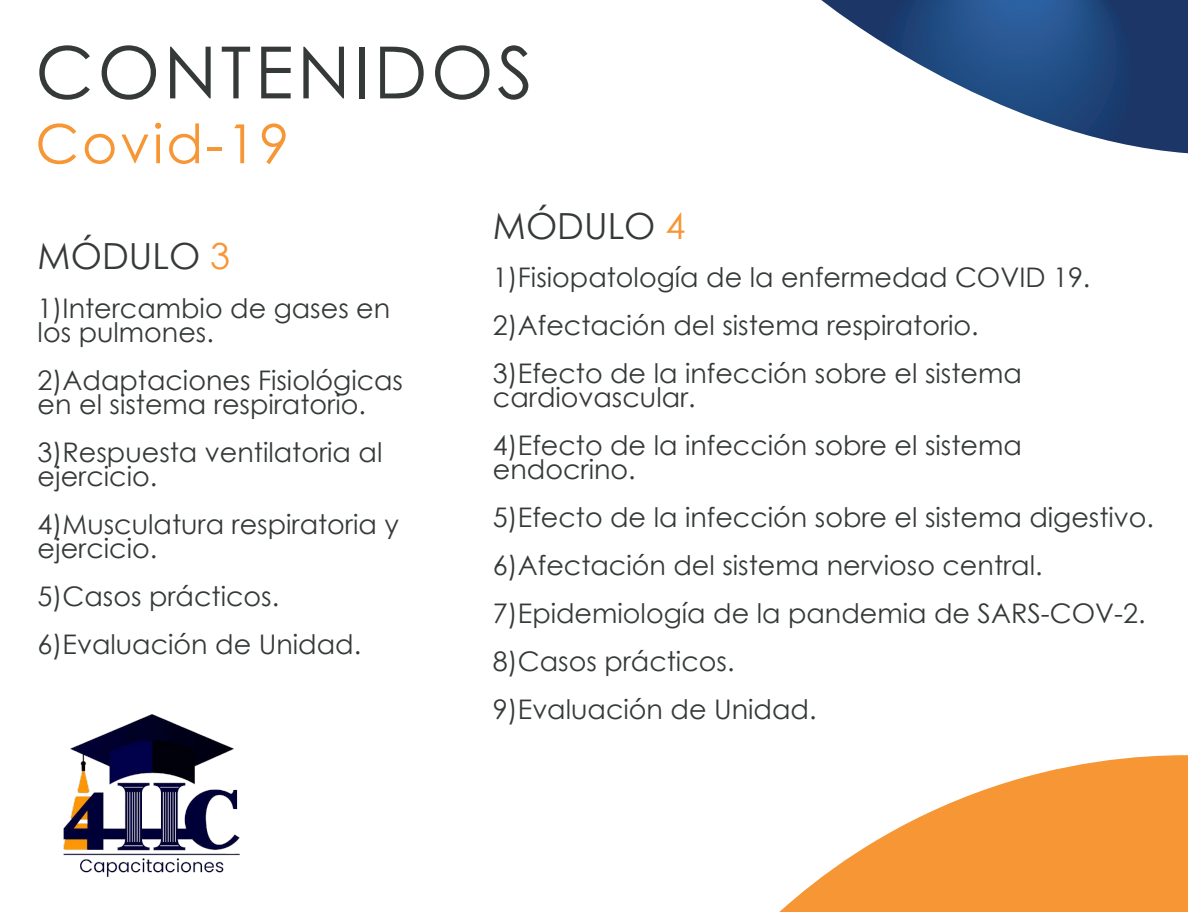
<style>
.page{position:relative;width:1188px;height:912px;background:#fff}
.page>*{position:absolute;margin:0;border:0;box-sizing:border-box;transform-origin:0 0}
.t1{font:72px "Century Gothic";letter-spacing:.05em;color:#353a38}
.t2{font:54px "Century Gothic";letter-spacing:.05em;color:#f79634}
.t3{font:36px "Century Gothic";color:#353a38}
.t4{font:27px/48px "Century Gothic";color:#353a38}
.s1{color:#f79634}
</style>
<div class="page">
<svg style="left:821px;top:0;width:367px;height:153px"></svg>
<svg style="left:779px;top:755px;width:409px;height:157px;fill:#f79634"></svg>
<img style="left:63px;top:714px;width:177px;height:163px">
<h1 class="t1" style="left:35px;top:22px;width:499px">CONTENIDOS</h1>
<h2 class="t2" style="left:35px;top:106px;width:255px">Covid-19</h2>
<h3 class="t3" style="left:38px;top:231px;width:194px">MÓDULO <span class="s1">3</span></h3>
<p class="t4" style="left:38px;top:295px;width:354px;line-height:24px">1)Intercambio de gases en los pulmones.</p>
<p class="t4" style="left:38px;top:367px;width:367px;line-height:24px">2)Adaptaciones Fisiológicas en el sistema respiratorio.</p>
<p class="t4" style="left:38px;top:439px;width:346px;line-height:24px">3)Respuesta ventilatoria al ejercicio.</p>
<p class="t4" style="left:38px;top:511px;width:363px;line-height:24px">4)Musculatura respiratoria y ejercicio.</p>
<p class="t4" style="left:38px;top:571px;width:325px">5)Casos prácticos.<br>6)Evaluación de Unidad.</p>
<h3 class="t3" style="left:493px;top:201px;width:194px">MÓDULO <span class="s1">4</span></h3>
<p class="t4" style="left:493px;top:253px;width:599px">1)Fisiopatología de la enfermedad COVID 19.<br>2)Afectación del sistema respiratorio.<br>3)Efecto de la infección sobre el sistema</p>
<p class="t4" style="left:493px;top:373px;width:530px">cardiovascular.<br>4)Efecto de la infección sobre el sistema</p>
<p class="t4" style="left:493px;top:445px;width:663px">endocrino.<br>5)Efecto de la infección sobre el sistema digestivo.<br>6)Afectación del sistema nervioso central.<br>7)Epidemiología de la pandemia de SARS-COV-2.<br>8)Casos prácticos.<br>9)Evaluación de Unidad.</p>
</div>
